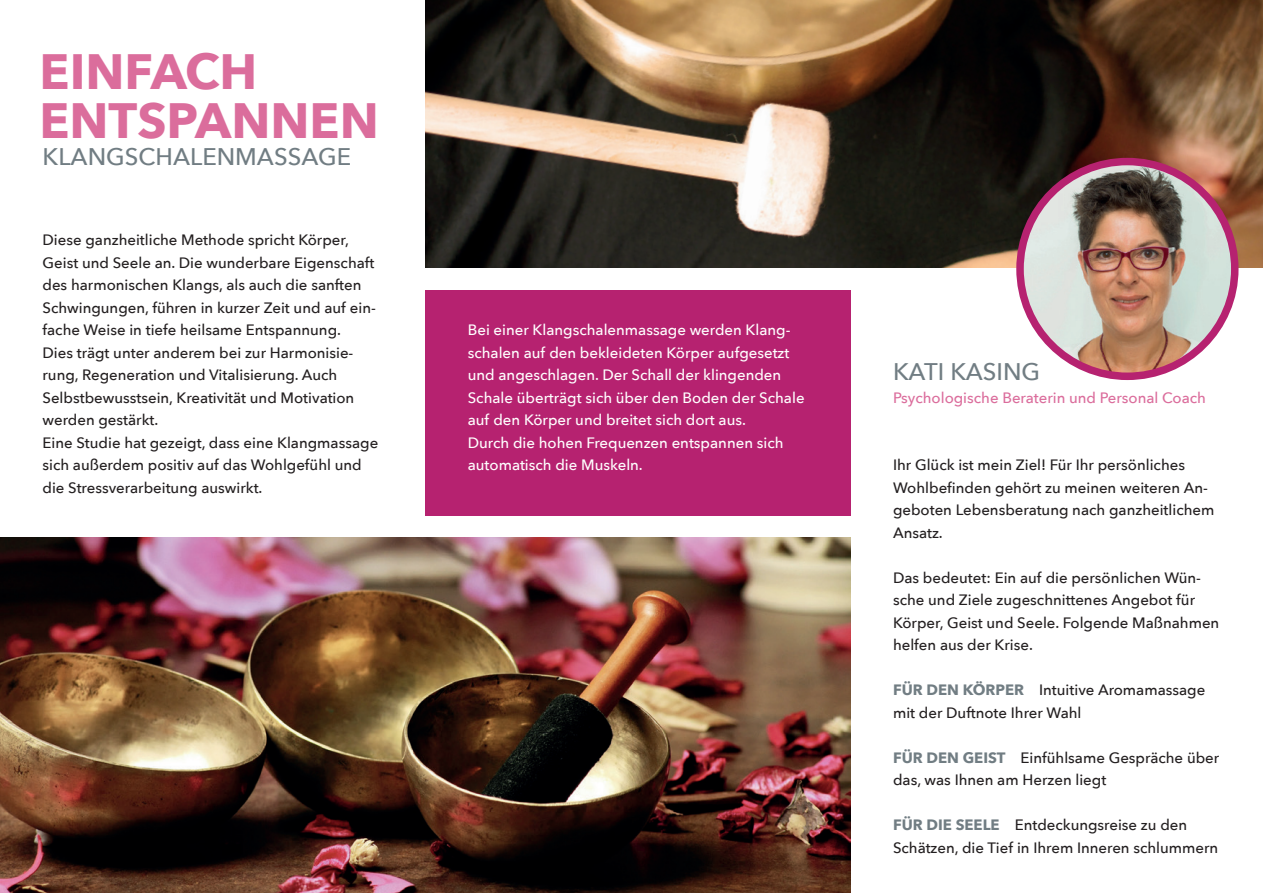
<style>
.page{position:relative;width:1263px;height:893px;background:#fff}
.page>*{position:absolute;margin:0;border:0;box-sizing:border-box;transform-origin:0 0}
.t1{font:700 49.5px/49.5px "Avenir Next";color:#db6d9c}
.t2{font:500 24px "Avenir Next";color:#717d83}
.t3{font:500 15px/22.5px "Avenir Next";color:#231f20}
.t4{font:500 15px/22.5px "Avenir Next";color:#fff}
.t5{font:500 15px "Avenir Next";color:#db6d9c}
.s1{font-weight:700;color:#717d83}
</style>
<div class="page">
<div style="left:425px;top:290px;width:425px;height:225px;background:#b62270"></div>
<img style="left:0;top:538px;width:850px;height:355px">
<img style="left:425px;top:0;width:838px;height:268px">
<img style="left:1020px;top:162px;width:213px;height:214px">
<div style="left:1016px;top:158px;width:222px;height:222px;border:8px solid #b62270;border-radius:50%"></div>
<h1 class="t1" style="left:39px;top:46px;width:341px">EINFACH<br>ENTSPANNEN</h1>
<h2 class="t2" style="left:43px;top:136px;width:310px">KLANGSCHALENMASSAGE</h2>
<p class="t3" style="left:43px;top:228px;width:337px">Diese ganzheitliche Methode spricht Körper, Geist und Seele an. Die wunderbare Eigenschaft des harmonischen Klangs, als auch die sanften Schwingungen, führen in kurzer Zeit und auf ein&shy;fache Weise in tiefe heilsame Entspannung.<br>Dies trägt unter anderem bei zur Harmonisie&shy;rung, Regeneration und Vitalisierung. Auch Selbstbewusstsein, Kreativität und Motivation werden gestärkt.<br>Eine Studie hat gezeigt, dass eine Klangmassage sich außerdem positiv auf das Wohlgefühl und die Stressverarbeitung auswirkt.</p>
<p class="t4" style="left:468px;top:318px;width:338px">Bei einer Klangschalenmassage werden Klang&shy;schalen auf den bekleideten Körper aufgesetzt und angeschlagen. Der Schall der klingenden Schale überträgt sich über den Boden der Schale auf den Körper und breitet sich dort aus.<br>Durch die hohen Frequenzen entspannen sich automatisch die Muskeln.</p>
<h2 class="t2" style="left:893px;top:351px;width:149px">KATI KASING</h2>
<p class="t5" style="left:893px;top:385px;width:315px">Psychologische Beraterin und Personal Coach</p>
<p class="t3" style="left:893px;top:453px;width:323px">Ihr Glück ist mein Ziel! Für Ihr persönliches Wohlbefinden gehört zu meinen weiteren An&shy;geboten Lebensberatung nach ganzheitlichem Ansatz.</p>
<p class="t3" style="left:893px;top:566px;width:328px">Das bedeutet: Ein auf die persönlichen Wün&shy;sche und Ziele zugeschnittenes Angebot für Körper, Geist und Seele. Folgende Maßnahmen helfen aus der Krise.</p>
<p class="t3" style="left:893px;top:678px;width:314px"><span class="s1">FÜR DEN KÖRPER</span> Intuitive Aromamassage mit der Duftnote Ihrer Wahl</p>
<p class="t3" style="left:893px;top:746px;width:328px"><span class="s1">FÜR DEN GEIST</span> Einfühlsame Gespräche über das, was Ihnen am Herzen liegt</p>
<p class="t3" style="left:893px;top:813px;width:327px"><span class="s1">FÜR DIE SEELE</span> Entdeckungsreise zu den<br>Schätzen, die Tief in Ihrem Inneren schlummern</p>
</div>
